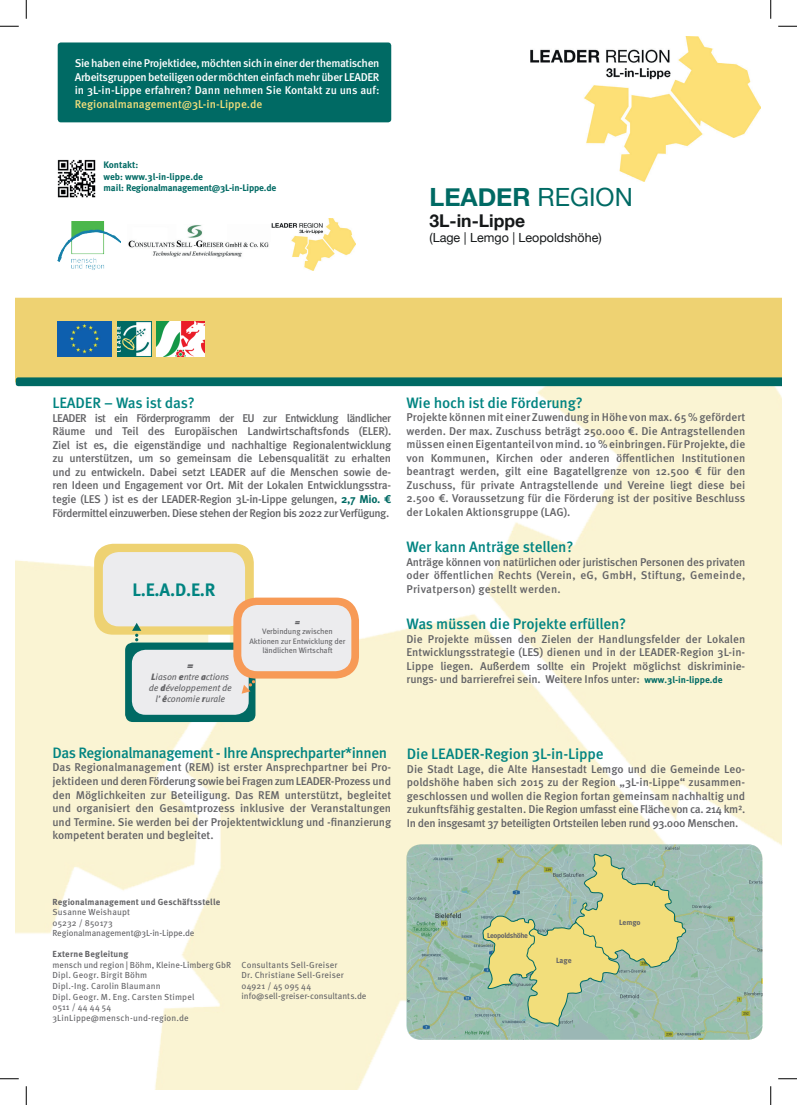
<style>
.page{position:relative;width:797px;height:1105px;background:#fff}
.page>*{position:absolute;margin:0;border:0;box-sizing:border-box;transform-origin:0 0}
.t1{font:700 25.12px "Helvetica Neue";color:#006a64}
.t2{font:700 18px "Meta Pro";color:#018481}
.t3{font:700 17.62px "Helvetica Neue";color:#151819}
.t4{font:500 15.12px "Meta Pro";letter-spacing:-.015em;color:#018481}
.t5{font:12.5px "Helvetica Neue";color:#151819}
.t6{font:500 11.25px/13.5px "Meta Pro";letter-spacing:-.01em;color:#636366;text-align:justify}
.t7{font:500 11.25px/13.5px "Meta Pro";color:#fff;text-align:justify}
.t8{font:700 9.38px/11.2px "Meta Pro";letter-spacing:-.02em;color:#006a64}
.t9{font:italic 9.25px/11px "Meta Pro";letter-spacing:-.01em;color:#636366;text-align:center}
.t10{font:8.75px/10.5px "Meta Pro";letter-spacing:.015em;color:#636366}
.t11{font:7.88px/9.4px "Meta Pro";letter-spacing:-.01em;color:#636366;text-align:center}
.t12{font:700 7.5px "Meta Pro";letter-spacing:-.005em;color:#636366}
.t13{font:700 7.25px "Meta Pro";letter-spacing:-.05em;color:#636366}
.s1{color:#f2de7b}
.s2{font-weight:400}
.s3{font-weight:700;font-size:9.38px;color:#006a64}
.s4{font-weight:700;color:#006a64}
.s5{font-weight:900;font-style:italic}
.s6{font-weight:900}
.s7{font-weight:700}
</style>
<div class="page">
<div style="left:16px;top:298px;width:765px;height:79px;background:#eed272"></div>
<img style="left:16px;top:386px;width:765px;height:703px">
<svg style="left:16px;top:377px;width:765px;height:9px;background:#0a6e64"></svg>
<img style="left:530px;top:37px;width:230px;height:144px">
<img style="left:271px;top:218px;width:84px;height:53px">
<img style="left:57px;top:159px;width:39px;height:39px">
<img style="left:58px;top:322px;width:54px;height:35px">
<img style="left:117px;top:322px;width:35px;height:35px">
<div style="left:58px;top:42px;width:333px;height:80px;background:#006a64;border-radius:3px"></div>
<svg style="left:406px;top:844px;width:356px;height:196px;background:#9cbcaf"></svg>
<svg style="left:481px;top:854px;width:206px;height:173px;background:#9cbbaa"></svg>
<svg style="left:491px;top:861px;width:202px;height:168px;background:#bbc898"></svg>
<img style="left:58px;top:221px;width:62px;height:49px">
<img style="left:128px;top:225px;width:141px;height:32px">
<div style="left:94px;top:544px;width:160px;height:91px;background:#eed272;border-radius:19px"></div>
<div style="left:103px;top:552px;width:142px;height:74px;background:#ececee;border-radius:16px"></div>
<div style="left:125px;top:642px;width:130px;height:80px;background:#006a64;border-radius:8px"></div>
<div style="left:132px;top:650px;width:117px;height:65px;background:#ececee;border-radius:14px"></div>
<div style="left:233px;top:598px;width:126px;height:80px;background:#f79a56;border-radius:23px"></div>
<div style="left:241px;top:605px;width:110px;height:66px;background:#ececee;border-radius:16px"></div>
<svg style="left:241px;top:680px;width:14px;height:14px"></svg>
<svg style="left:132px;top:623px;width:9px;height:18px"></svg>
<img style="left:156px;top:322px;width:49px;height:35px">
<svg style="left:0;top:25px;width:19px;height:2px"></svg>
<svg style="left:778px;top:25px;width:19px;height:2px"></svg>
<svg style="left:0;top:1078px;width:19px;height:1px"></svg>
<svg style="left:778px;top:1078px;width:19px;height:1px"></svg>
<svg style="left:25px;top:0;width:2px;height:19px"></svg>
<svg style="left:25px;top:1086px;width:2px;height:19px"></svg>
<svg style="left:770px;top:0;width:1px;height:19px"></svg>
<svg style="left:770px;top:1086px;width:1px;height:19px"></svg>
<p class="t7" style="left:75px;top:57px;width:306px">Sie haben eine Projektidee, möchten sich in einer der thematischen Arbeitsgruppen beteiligen oder möchten einfach mehr über LEADER in 3L-in-Lippe erfahren? Dann nehmen Sie Kontakt zu uns auf:<br><span class="s1">Regionalmanagement@3L-in-Lippe.de</span></p>
<p class="t8" style="left:103px;top:160px;width:174px">Kontakt:<br>web: www.3l-in-lippe.de<br>mail: Regionalmanagement@3L-in-Lippe.de</p>
<p class="t1" style="left:429px;top:177px;width:205px">LEADER <span class="s2">REGION</span></p>
<p class="t3" style="left:429px;top:207px;width:97px">3L-in-Lippe</p>
<p class="t5" style="left:429px;top:229px;width:174px">(Lage | Lemgo | Leopoldshöhe)</p>
<p class="t4" style="left:52px;top:393px;width:144px">LEADER – Was ist das?</p>
<p class="t4" style="left:406px;top:393px;width:178px">Wie hoch ist die Förderung?</p>
<p class="t6" style="left:406px;top:411px;width:340px">Projekte können mit einer Zuwendung in Höhe von max. 65 % gefördert werden. Der max. Zuschuss beträgt 250.000 €. Die Antragstellenden müssen einen Eigentanteil von mind. 10 % einbringen. Für Projekte, die von Kommunen, Kirchen oder anderen öffentlichen Institutionen beantragt werden, gilt eine Bagatellgrenze von 12.500 € für den Zuschuss, für private Antragstellende und Vereine liegt diese bei 2.500 €. Voraussetzung für die Förderung ist der positive Beschluss der Lokalen Aktionsgruppe (LAG).</p>
<p class="t4" style="left:406px;top:537px;width:168px">Wer kann Anträge stellen?</p>
<p class="t6" style="left:406px;top:555px;width:340px">Anträge können von natürlichen oder juristischen Personen des privaten oder öffentlichen Rechts (Verein, eG, GmbH, Stiftung, Gemeinde, Privatperson) gestellt werden.</p>
<p class="t4" style="left:406px;top:614px;width:221px">Was müssen die Projekte erfüllen?</p>
<p class="t6" style="left:406px;top:632px;width:340px">Die Projekte müssen den Zielen der Handlungsfelder der Lokalen Entwicklungsstrategie (LES) dienen und in der LEADER-Region 3L-in-Lippe liegen. Außerdem sollte ein Projekt möglichst diskriminie&shy;rungs- und barrierefrei sein. Weitere Infos unter: <span class="s3">www.3l-in-lippe.de</span></p>
<p class="t6" style="left:52px;top:411px;width:340px">LEADER ist ein Förderprogramm der EU zur Entwicklung ländlicher Räume und Teil des Europäischen Landwirtschaftsfonds (ELER).<br>Ziel ist es, die eigenständige und nachhaltige Regionalentwicklung zu unterstützen, um so gemeinsam die Lebensqualität zu erhalten und zu entwickeln. Dabei setzt LEADER auf die Menschen sowie de&shy;ren Ideen und Engagement vor Ort. Mit der Lokalen Entwicklungsstra&shy;tegie (LES ) ist es der LEADER-Region 3L-in-Lippe gelungen, <span class="s4">2,7 Mio. € </span>Fördermittel einzuwerben. Diese stehen der Region bis 2022 zur Verfügung.</p>
<p class="t2" style="left:132px;top:578px;width:85px">L.E.A.D.E.R</p>
<p class="t11" style="left:249px;top:618px;width:97px"><span class="s5">=<br></span>Verbindung zwischen<br>Aktionen zur Entwicklung der ländlichen Wirtschaft</p>
<p class="t9" style="left:149px;top:661px;width:85px"><span class="s6">=<br>L</span>iason <span class="s6">e</span>ntre <span class="s6">a</span>ctions de <span class="s6">d</span>éveloppement de l’ <span class="s6">é</span>conomie <span class="s6">r</span>urale</p>
<p class="t4" style="left:52px;top:743px;width:336px">Das Regionalmanagement - Ihre Ansprechparter*innen</p>
<p class="t6" style="left:52px;top:761px;width:340px">Das Regionalmanagement (REM) ist erster Ansprechpartner bei Pro&shy;jektideen und deren Förderung sowie bei Fragen zum LEADER-Prozess und den Möglichkeiten zur Beteiligung. Das REM unterstützt, begleitet und organisiert den Gesamtprozess inklusive der Veranstaltungen und Termine. Sie werden bei der Projektentwicklung und -finanzierung kompetent beraten und begleitet.</p>
<p class="t4" style="left:407px;top:744px;width:198px">Die LEADER-Region 3L-in-Lippe</p>
<p class="t6" style="left:407px;top:762px;width:340px">Die Stadt Lage, die Alte Hansestadt Lemgo und die Gemeinde Leo&shy;poldshöhe haben sich 2015 zu der Region „3L-in-Lippe“ zusammen&shy;geschlossen und wollen die Region fortan gemeinsam nachhaltig und zukunftsfähig gestalten. Die Region umfasst eine Fläche von ca. 214 km².<br>In den insgesamt 37 beteiligten Ortsteilen leben rund 93.000 Menschen.</p>
<p class="t10" style="left:52px;top:897px;width:169px"><span class="s7">Regionalmanagement und Geschäftsstelle<br></span>Susanne Weishaupt<br>05232 / 850173<br>Regionalmanagement@3L-in-Lippe.de</p>
<p class="t10" style="left:52px;top:949px;width:180px"><span class="s7">Externe Begleitung<br></span>mensch und region | Böhm, Kleine-Limberg GbR<br>Dipl. Geogr. Birgit Böhm<br>Dipl.-Ing. Carolin Blaumann<br>Dipl. Geogr. M. Eng. Carsten Stimpel<br>0511 / 44 44 54<br>3LinLippe@mensch-und-region.de</p>
<p class="t10" style="left:241px;top:960px;width:126px">Consultants Sell-Greiser<br>Dr. Christiane Sell-Greiser<br>04921 / 45 095 44 info@sell-greiser-consultants.de</p>
<p class="t13" style="left:487px;top:930px;width:42px">Leopoldshöhe</p>
<p class="t12" style="left:556px;top:955px;width:17px">Lage</p>
<p class="t12" style="left:619px;top:918px;width:23px">Lemgo</p>
</div>
